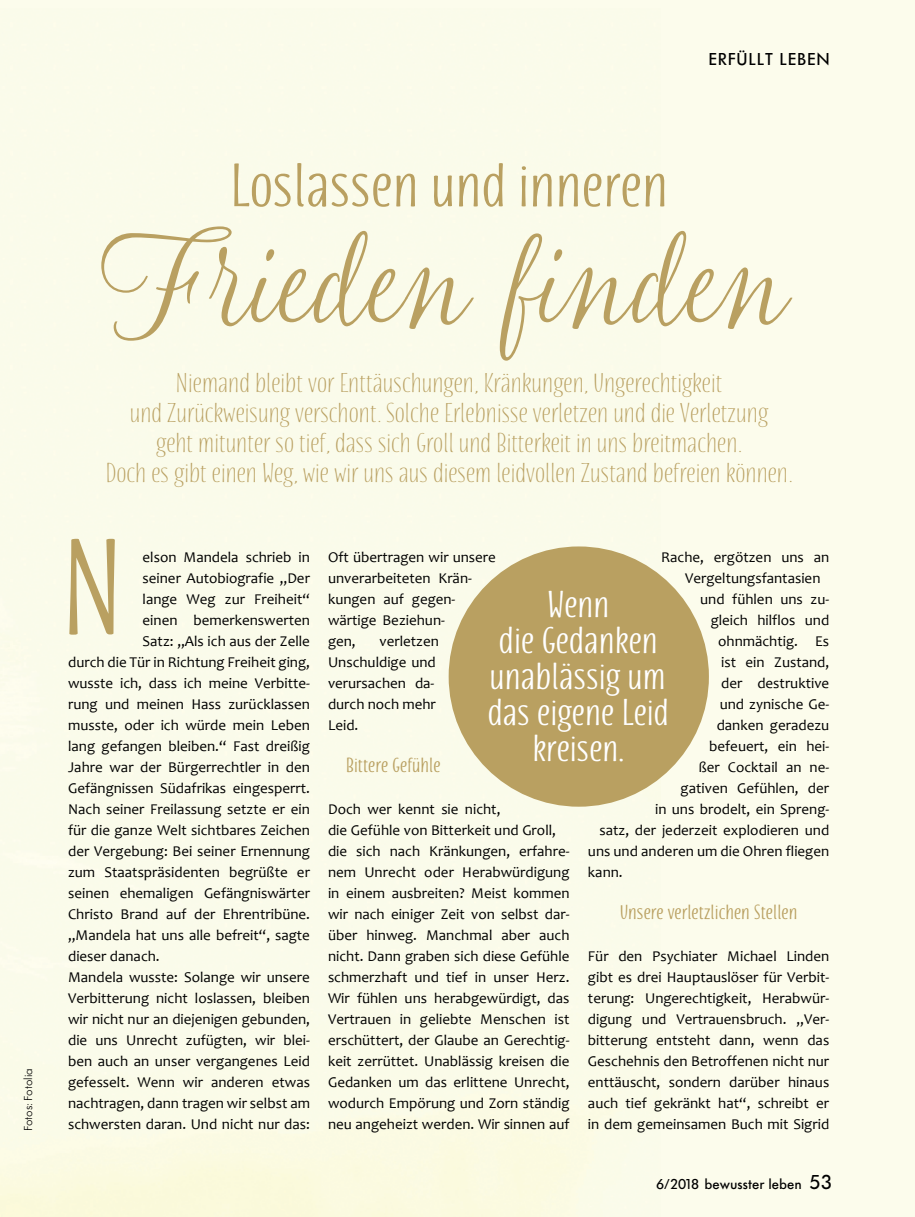
<style>
.page{position:relative;width:915px;height:1217px;background:#fff}
.page>*{position:absolute;margin:0;border:0;box-sizing:border-box;transform-origin:0 0}
.t1{font:132px "Blend Script";color:#b9a061}
.t2{font:700 120px "Blend Caps";color:#b9a061}
.t3{font:700 54px "Blend";color:#b9a061}
.t4{font:700 33px/36px "Blend";color:#fff;text-align:center}
.t5{font:24px/30px "Blend";color:#b9a061;text-align:center}
.t6{font:700 18px "Blend";color:#b9a061}
.t7{font:500 18px "Futura SB";letter-spacing:.05em;color:#000}
.t8{font:15px/21px "Candara";color:#000}
.t9{font:500 15px "Futura SB";color:#000}
.t10{font:300 12px "Futura SB";color:#000}
.s1{font-size:21px}
</style>
<div class="page">
<div style="left:0;top:0;width:914px;height:1216px;background:#fcfcec"></div>
<div style="left:448px;top:546px;width:260px;height:260px;background:#b9a061;border-radius:50%"></div>
<p class="t7" style="left:708px;top:49px;width:123px">ERFÜLLT LEBEN</p>
<p class="t10" style="left:22px;top:1131px;width:65px;rotate:-90deg">Fotos: Fotolia</p>
<h3 class="t3" style="left:230px;top:152px;width:440px">Loslassen und inneren</h3>
<h1 class="t1" style="left:108px;top:206px;width:683px">Frieden finden</h1>
<p class="t5" style="left:106px;top:367px;width:688px">Niemand bleibt vor Enttäuschungen, Kränkungen, Ungerechtigkeit<br>und Zurückweisung verschont. Solche Erlebnisse verletzen und die Verletzung<br>geht mitunter so tief, dass sich Groll und Bitterkeit in uns breitmachen.<br>Doch es gibt einen Weg, wie wir uns aus diesem leidvollen Zustand befreien können.</p>
<h2 class="t2" style="left:60px;top:504px;width:66px">N</h2>
<p class="t8" style="left:142px;top:546px;width:169px">elson Mandela schrieb in</p>
<p class="t8" style="left:142px;top:567px;width:169px">seiner Autobiografie „Der</p>
<p class="t8" style="left:142px;top:588px;width:169px">lange Weg zur Freiheit“</p>
<p class="t8" style="left:142px;top:609px;width:169px">einen bemerkenswerten</p>
<p class="t8" style="left:142px;top:630px;width:169px">Satz: „Als ich aus der Zelle</p>
<p class="t8" style="left:68px;top:651px;width:243px">durch die Tür in Richtung Freiheit ging,</p>
<p class="t8" style="left:68px;top:672px;width:243px">wusste ich, dass ich meine Verbitte-</p>
<p class="t8" style="left:68px;top:693px;width:243px">rung und meinen Hass zurücklassen</p>
<p class="t8" style="left:68px;top:714px;width:243px">musste, oder ich würde mein Leben</p>
<p class="t8" style="left:68px;top:735px;width:243px">lang gefangen bleiben.“ Fast dreißig</p>
<p class="t8" style="left:68px;top:756px;width:243px">Jahre war der Bürgerrechtler in den</p>
<p class="t8" style="left:68px;top:777px;width:243px">Gefängnissen Südafrikas eingesperrt.</p>
<p class="t8" style="left:68px;top:798px;width:243px">Nach seiner Freilassung setzte er ein</p>
<p class="t8" style="left:68px;top:819px;width:243px">für die ganze Welt sichtbares Zeichen</p>
<p class="t8" style="left:68px;top:840px;width:243px">der Vergebung: Bei seiner Ernennung</p>
<p class="t8" style="left:68px;top:861px;width:243px">zum Staatspräsidenten begrüßte er</p>
<p class="t8" style="left:68px;top:882px;width:243px">seinen ehemaligen Gefängniswärter</p>
<p class="t8" style="left:68px;top:903px;width:243px">Christo Brand auf der Ehrentribüne.</p>
<p class="t8" style="left:68px;top:924px;width:243px">„Mandela hat uns alle befreit“, sagte</p>
<p class="t8" style="left:68px;top:945px;width:93px">dieser danach.</p>
<p class="t8" style="left:68px;top:966px;width:243px">Mandela wusste: Solange wir unsere</p>
<p class="t8" style="left:68px;top:987px;width:243px">Verbitterung nicht loslassen, bleiben</p>
<p class="t8" style="left:68px;top:1008px;width:243px">wir nicht nur an diejenigen gebunden,</p>
<p class="t8" style="left:68px;top:1029px;width:243px">die uns Unrecht zufügten, wir blei-</p>
<p class="t8" style="left:68px;top:1050px;width:243px">ben auch an unser vergangenes Leid</p>
<p class="t8" style="left:68px;top:1071px;width:243px">gefesselt. Wenn wir anderen etwas</p>
<p class="t8" style="left:68px;top:1092px;width:243px">nachtragen, dann tragen wir selbst am</p>
<p class="t8" style="left:68px;top:1113px;width:243px">schwersten daran. Und nicht nur das:</p>
<p class="t8" style="left:328px;top:546px;width:169px">Oft übertragen wir unsere unverarbeiteten Krän&shy;kungen auf gegen&shy;wärtige Beziehun-<br>gen,</p>
<p class="t8" style="left:661px;top:546px;width:170px">Rache, ergötzen uns an</p>
<p class="t8" style="left:685px;top:567px;width:137px">Vergeltungsfantasien</p>
<p class="t8" style="left:700px;top:588px;width:130px">und fühlen uns zu-</p>
<p class="t8" style="left:710px;top:609px;width:120px">gleich hilflos und</p>
<p class="t8" style="left:718px;top:630px;width:112px">ohnmächtig. Es</p>
<p class="t8" style="left:721px;top:651px;width:110px">ist ein Zustand,</p>
<p class="t8" style="left:721px;top:672px;width:109px">der destruktive</p>
<p class="t8" style="left:719px;top:693px;width:111px">und zynische Ge-</p>
<p class="t8" style="left:716px;top:714px;width:114px">danken geradezu</p>
<p class="t8" style="left:709px;top:735px;width:121px">befeuert, ein hei-</p>
<p class="t8" style="left:698px;top:756px;width:132px">ßer Cocktail an ne-</p>
<p class="t8" style="left:680px;top:777px;width:150px">gativen Gefühlen, der</p>
<p class="t8" style="left:655px;top:798px;width:175px">in uns brodelt, ein Spreng-</p>
<p class="t8" style="left:599px;top:819px;width:231px">satz, der jederzeit explodieren und</p>
<p class="t8" style="left:587px;top:840px;width:243px">uns und anderen um die Ohren fliegen</p>
<p class="t8" style="left:587px;top:861px;width:36px">kann.</p>
<p class="t6" style="left:619px;top:900px;width:179px">Unsere verletzlichen Stellen</p>
<p class="t8" style="left:587px;top:945px;width:243px;text-align:justify">Für den Psychiater Michael Linden gibt es drei Hauptauslöser für Verbit&shy;terung: Ungerechtigkeit, Herabwür&shy;digung und Vertrauensbruch. „Ver&shy;bitterung entsteht dann, wenn das Geschehnis den Betroffenen nicht nur enttäuscht, sondern darüber hinaus auch tief gekränkt hat“, schreibt er in dem gemeinsamen Buch mit Sigrid</p>
<h3 class="t4" style="left:487px;top:586px;width:182px">Wenn<br>die Gedanken unablässig um das eigene Leid kreisen.</h3>
<p class="t8" style="left:328px;top:630px;width:112px;text-indent:51px">verletzen<br>Unschuldige und verursachen da&shy;durch noch mehr<br>Leid.</p>
<p class="t6" style="left:345px;top:753px;width:96px">Bittere Gefühle</p>
<p class="t8" style="left:328px;top:798px;width:243px">Doch wer kennt sie nicht,<br>die Gefühle von Bitterkeit und Groll, die sich nach Kränkungen, erfahre&shy;nem Unrecht oder Herabwürdigung in einem ausbreiten? Meist kommen wir nach einiger Zeit von selbst dar&shy;über hinweg. Manchmal aber auch nicht. Dann graben sich diese Gefühle schmerzhaft und tief in unser Herz.<br>Wir fühlen uns herabgewürdigt, das Vertrauen in geliebte Menschen ist erschüttert, der Glaube an Gerechtig&shy;keit zerrüttet. Unablässig kreisen die Gedanken um das erlittene Unrecht, wodurch Empörung und Zorn ständig neu angeheizt werden. Wir sinnen auf</p>
<p class="t9" style="left:656px;top:1175px;width:177px">6/2018 bewusster leben <span class="s1">53</span></p>
</div>
